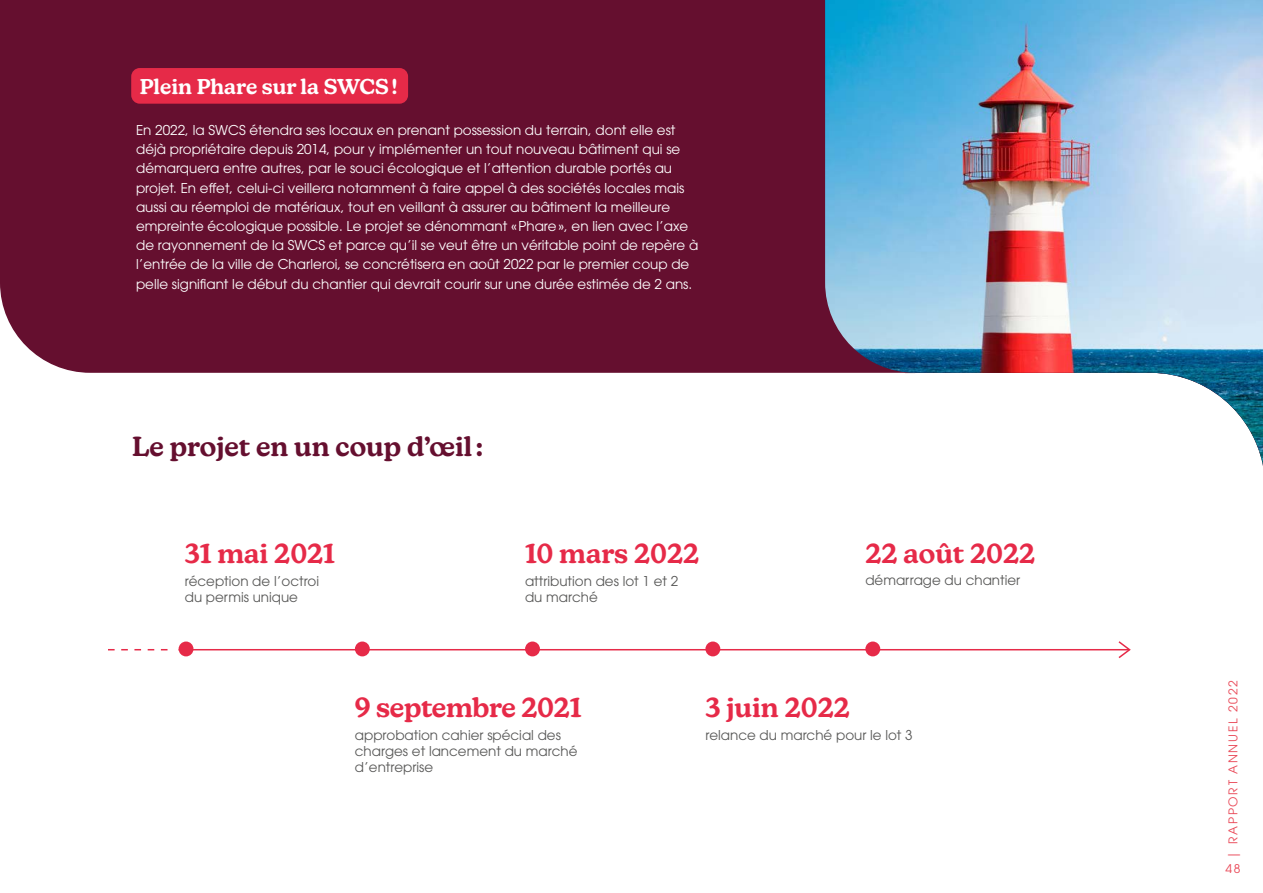
<style>
.page{position:relative;width:1263px;height:893px;background:#fff}
.page>*{position:absolute;margin:0;border:0;box-sizing:border-box;transform-origin:0 0}
.t1{font:600 27px "New Kansas";color:#e62a48}
.t2{font:600 27px "New Kansas";color:#650f2f}
.t3{font:600 21px "New Kansas";color:#fff}
.t4{font:13.5px/19.2px "ITC Avant Garde Pro";color:#fff}
.t5{font:13.5px/16.2px "ITC Avant Garde Pro";color:#575756}
.t6{font:12px "ITC Avant Garde Pro";letter-spacing:.14em;color:#e94756}
</style>
<div class="page">
<div style="left:0;top:0;width:825px;height:373px;background:#650f2f"></div>
<div style="left:131px;top:68px;width:277px;height:36px;background:#e62a48;border-radius:9px"></div>
<svg style="left:1117px;top:641px;width:14px;height:18px"></svg>
<svg style="left:108px;top:649px;width:60px;height:1px"></svg>
<hr style="left:179px;top:649px;width:949px;height:1px;background:#e62a48">
<div style="left:179px;top:641px;width:14px;height:15px;background:#e62a48;border-radius:50%"></div>
<div style="left:355px;top:641px;width:15px;height:15px;background:#e62a48;border-radius:50%"></div>
<div style="left:525px;top:641px;width:15px;height:15px;background:#e62a48;border-radius:50%"></div>
<div style="left:705px;top:641px;width:15px;height:15px;background:#e62a48;border-radius:50%"></div>
<div style="left:865px;top:641px;width:15px;height:15px;background:#e62a48;border-radius:50%"></div>
<img style="left:825px;top:0;width:438px;height:466px">
<h2 class="t3" style="left:140px;top:74px;width:259px">Plein Phare sur la SWCS!</h2>
<p class="t4" style="left:136px;top:120px;width:564px">En 2022, la SWCS étendra ses locaux en prenant possession du terrain, dont elle est déjà propriétaire depuis 2014, pour y implémenter un tout nouveau bâtiment qui se démarquera entre autres, par le souci écologique et l’attention durable portés au projet. En effet, celui-ci veillera notamment à faire appel à des sociétés locales mais aussi au réemploi de matériaux, tout en veillant à assurer au bâtiment la meilleure empreinte écologique possible. Le projet se dénommant «Phare», en lien avec l’axe de rayonnement de la SWCS et parce qu’il se veut être un véritable point de repère à l’entrée de la ville de Charleroi, se concrétisera en août 2022 par le premier coup de pelle signifiant le début du chantier qui devrait courir sur une durée estimée de 2 ans.</p>
<h1 class="t2" style="left:132px;top:430px;width:352px">Le projet en un coup d’œil:</h1>
<h1 class="t1" style="left:865px;top:537px;width:171px">22 août 2022</h1>
<h1 class="t1" style="left:185px;top:537px;width:152px">31 mai 2021</h1>
<p class="t5" style="left:185px;top:573px;width:136px">réception de l’octroi du permis unique</p>
<p class="t5" style="left:865px;top:572px;width:156px">démarrage du chantier</p>
<h1 class="t1" style="left:525px;top:537px;width:176px">10 mars 2022</h1>
<p class="t5" style="left:525px;top:573px;width:155px">attribution des lot 1 et 2 du marché</p>
<h1 class="t1" style="left:355px;top:691px;width:228px">9 septembre 2021</h1>
<p class="t5" style="left:355px;top:726px;width:224px">approbation cahier spécial des charges et lancement du marché d’entreprise</p>
<h1 class="t1" style="left:705px;top:691px;width:146px">3 juin 2022</h1>
<p class="t5" style="left:705px;top:726px;width:209px">relance du marché pour le lot 3</p>
<p class="t6" style="left:1225px;top:859px;width:180px;rotate:-90deg">| RAPPORT ANNUEL 2022</p>
<p class="t6" style="left:1225px;top:861px;width:16px">48</p>
</div>
